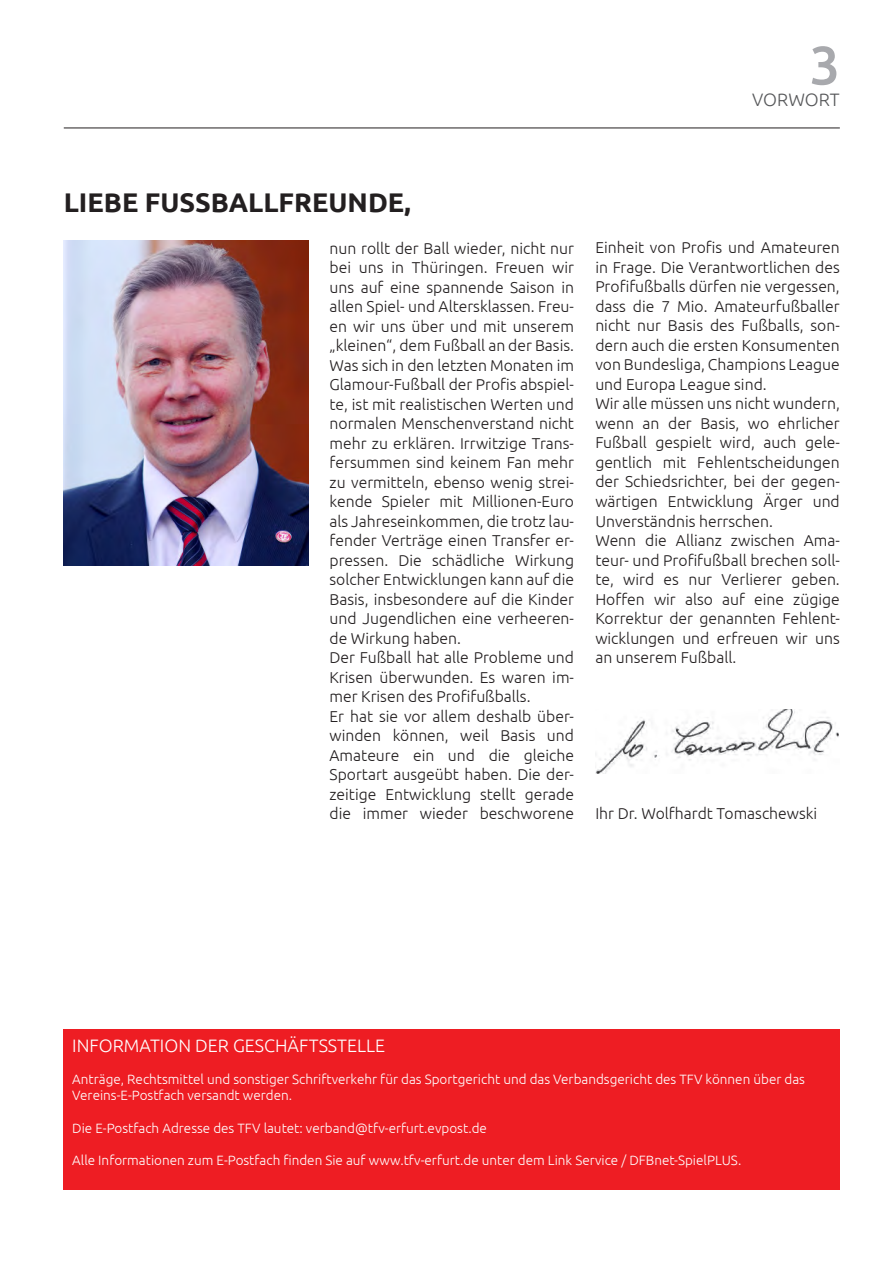
<style>
.page{position:relative;width:893px;height:1263px;background:#fff}
.page>*{position:absolute;margin:0;border:0;box-sizing:border-box;transform-origin:0 0}
.t1{font:500 54px "Ubuntu";color:#a8a9ad}
.t2{font:700 27px "Ubuntu";color:#231f20}
.t3{font:300 18px "Ubuntu";color:#fff}
.t4{font:300 18px "Ubuntu";color:#57585a}
.t5{font:300 15.75px/19.5px "Ubuntu";color:#231f20}
.t6{font:300 13.5px/16.2px "Ubuntu";color:#fff}
</style>
<div class="page">
<hr style="left:64px;top:128px;width:776px;height:1px;background:#231f20">
<img style="left:64px;top:241px;width:244px;height:325px">
<img style="left:595px;top:709px;width:244px;height:64px">
<div style="left:64px;top:1029px;width:776px;height:161px;background:#ee1d23"></div>
<h1 class="t1" style="left:809px;top:31px;width:32px">3</h1>
<p class="t4" style="left:752px;top:89px;width:89px">VORWORT</p>
<h2 class="t2" style="left:64px;top:186px;width:349px">LIEBE FUSSBALLFREUNDE,</h2>
<p class="t5" style="left:330px;top:238px;width:246px">nun rollt der Ball wieder, nicht nur bei uns in Thüringen. Freuen wir uns auf eine spannende Saison in allen Spiel- und Altersklassen. Freu&shy;en wir uns über und mit unserem „kleinen“, dem Fußball an der Basis.<br>Was sich in den letzten Monaten im Glamour-Fußball der Profis abspiel&shy;te, ist mit realistischen Werten und normalen Menschenverstand nicht mehr zu erklären. Irrwitzige Trans&shy;fersummen sind keinem Fan mehr zu vermitteln, ebenso wenig strei&shy;kende Spieler mit Millionen-Euro als Jahreseinkommen, die trotz lau&shy;fender Verträge einen Transfer er&shy;pressen. Die schädliche Wirkung solcher Entwicklungen kann auf die Basis, insbesondere auf die Kinder und Jugendlichen eine verheeren&shy;de Wirkung haben.<br>Der Fußball hat alle Probleme und Krisen überwunden. Es waren im&shy;mer Krisen des Profifußballs.<br>Er hat sie vor allem deshalb über&shy;winden können, weil Basis und Amateure ein und die gleiche Sportart ausgeübt haben. Die der&shy;zeitige Entwicklung stellt gerade die immer wieder beschworene</p>
<p class="t5" style="left:595px;top:238px;width:246px">Einheit von Profis und Amateuren in Frage. Die Verantwortlichen des<br>Profifußballs dürfen nie vergessen, dass die 7 Mio. Amateurfußballer nicht nur Basis des Fußballs, son&shy;dern auch die ersten Konsumenten von Bundesliga, Champions League und Europa League sind.<br>Wir alle müssen uns nicht wundern, wenn an der Basis, wo ehrlicher<br>Fußball gespielt wird, auch gele&shy;gentlich mit Fehlentscheidungen der Schiedsrichter, bei der gegen&shy;wärtigen Entwicklung Ärger und<br>Unverständnis herrschen.<br>Wenn die Allianz zwischen Ama&shy;teur- und Profifußball brechen soll&shy;te, wird es nur Verlierer geben.<br>Hoffen wir also auf eine zügige<br>Korrektur der genannten Fehlent&shy;wicklungen und erfreuen wir uns an unserem Fußball.</p>
<p class="t5" style="left:595px;top:803px;width:224px">Ihr Dr. Wolfhardt Tomaschewski</p>
<p class="t3" style="left:72px;top:1034px;width:314px">INFORMATION DER GESCHÄFTSSTELLE</p>
<p class="t6" style="left:72px;top:1071px;width:734px">Anträge, Rechtsmittel und sonstiger Schriftverkehr für das Sportgericht und das Verbandsgericht des TFV können über das<br>Vereins-E-Postfach versandt werden.</p>
<p class="t6" style="left:72px;top:1119px;width:416px">Die E-Postfach Adresse des TFV lautet: verband@tfv-erfurt.evpost.de</p>
<p class="t6" style="left:72px;top:1152px;width:671px">Alle Informationen zum E-Postfach finden Sie auf www.tfv-erfurt.de unter dem Link Service / DFBnet-SpielPLUS.</p>
</div>
